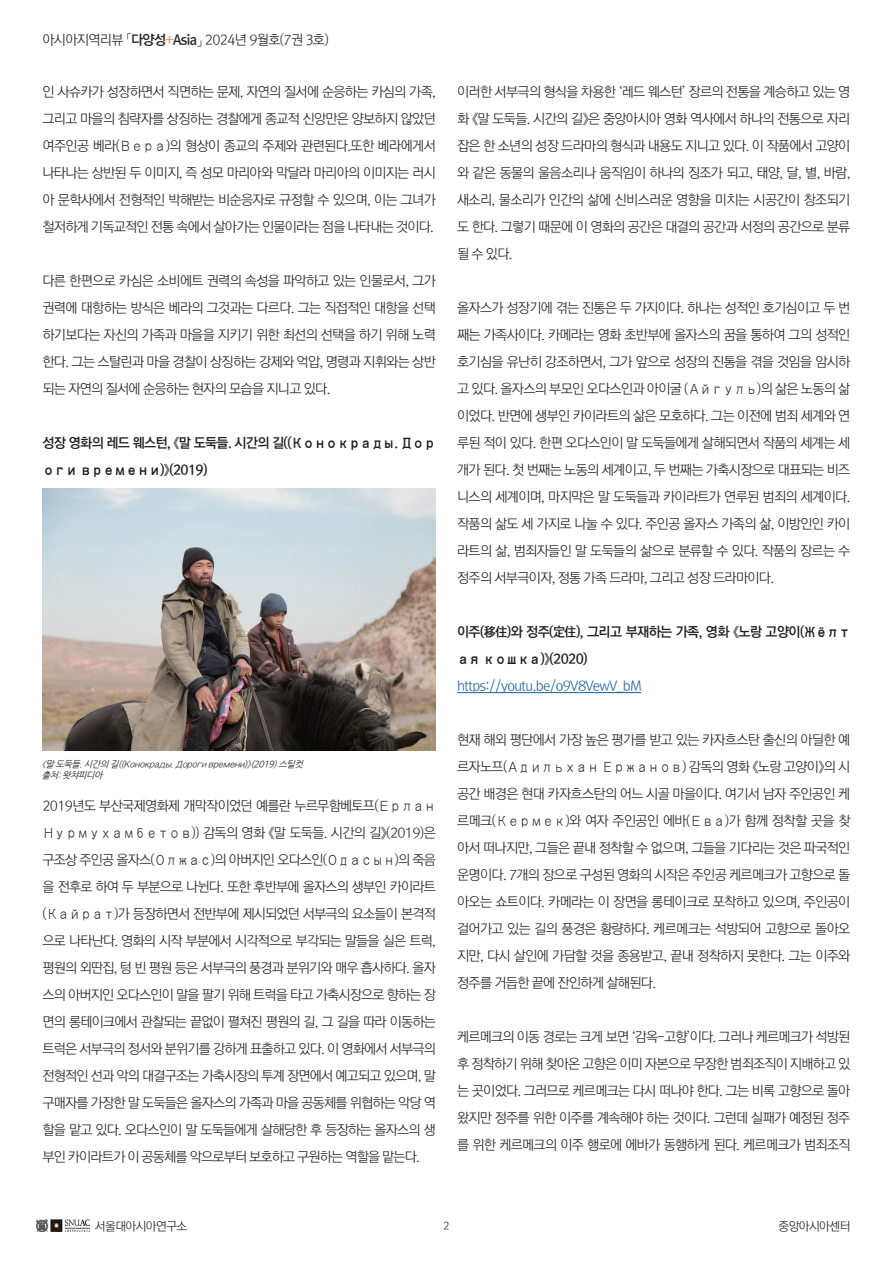
<style>
.page{position:relative;width:893px;height:1263px;background:#fff}
.page>*{position:absolute;margin:0;border:0;box-sizing:border-box;transform-origin:0 0}
.t1{font:13.5px/27px "Rix Go L";letter-spacing:-.05em;color:#231f20;text-align:justify}
.t2{font:13.5px/27px "Rix Go B";letter-spacing:-.05em;color:#231f20}
.t3{font:13.5px "Rix Go L";letter-spacing:-.05em;color:#175d9e}
.t4{font:12px "Rix Go L";letter-spacing:-.05em;color:#231f20}
.t5{font:10.5px "Rix Go L";color:#231f20}
.t6{font:italic 9px/10.8px "Nanum Gothic";color:#231f20}
.s1{font-family:"Rix Go B"}
.s2{font-family:"Rix Go B";color:#f69450}
</style>
<div class="page">
<img style="left:37px;top:1220px;width:53px;height:12px">
<hr style="left:457px;top:692px;width:184px;height:1px;background:#175d9e">
<img style="left:43px;top:488px;width:393px;height:262px">
<p class="t1" style="left:43px;top:26px;width:288px">아시아지역리뷰 「<span class="s1">다양성</span><span class="s2">+</span><span class="s1">Asia</span>」 2024년 9월호(7권 3호)</p>
<p class="t1" style="left:43px;top:78px;width:395px">인 사슈카가 성장하면서 직면하는 문제, 자연의 질서에 순응하는 카심의 가족, 그리고 마을의 침략자를 상징하는 경찰에게 종교적 신앙만은 양보하지 않았던 여주인공 베라(Вера)의 형상이 종교의 주제와 관련된다.또한 베라에게서 나타나는 상반된 두 이미지, 즉 성모 마리아와 막달라 마리아의 이미지는 러시 아 문학사에서 전형적인 박해받는 비순응자로 규정할 수 있으며, 이는 그녀가 철저하게 기독교적인 전통 속에서 살아가는 인물이라는 점을 나타내는 것이다.</p>
<p class="t1" style="left:43px;top:267px;width:395px">다른 한편으로 카심은 소비에트 권력의 속성을 파악하고 있는 인물로서, 그가 권력에 대항하는 방식은 베라의 그것과는 다르다. 그는 직접적인 대항을 선택 하기보다는 자신의 가족과 마을을 지키기 위한 최선의 선택을 하기 위해 노력 한다. 그는 스탈린과 마을 경찰이 상징하는 강제와 억압, 명령과 지휘와는 상반 되는 자연의 질서에 순응하는 현자의 모습을 지니고 있다.</p>
<p class="t2" style="left:43px;top:428px;width:395px">성장 영화의 레드 웨스턴, 《말 도둑들. 시간의 길((Конокрады. Дор оги времени)》(2019)</p>
<p class="t6" style="left:42px;top:759px;width:265px">《말 도둑들.시간의 길((Конокрады.Дорогивремени)》(2019)스틸컷 출처:왓챠피디아</p>
<p class="t1" style="left:43px;top:791px;width:395px">2019년도 부산국제영화제 개막작이었던 예를란 누르무함베토프(Ерлан Нурмухамбетов)) 감독의 영화 《말 도둑들. 시간의 길》(2019)은 구조상 주인공 올자스(Олжас)의 아버지인 오다스인(Одасын)의 죽음 을 전후로 하여 두 부분으로 나뉜다. 또한 후반부에 올자스의 생부인 카이라트 (Кайрат)가 등장하면서 전반부에 제시되었던 서부극의 요소들이 본격적 으로 나타난다. 영화의 시작 부분에서 시각적으로 부각되는 말들을 실은 트럭, 평원의 외딴집, 텅 빈 평원 등은 서부극의 풍경과 분위기와 매우 흡사하다. 올자 스의 아버지인 오다스인이 말을 팔기 위해 트럭을 타고 가축시장으로 향하는 장 면의 롱테이크에서 관찰되는 끝없이 펼쳐진 평원의 길, 그 길을 따라 이동하는 트럭은 서부극의 정서와 분위기를 강하게 표출하고 있다. 이 영화에서 서부극의 전형적인 선과 악의 대결구조는 가축시장의 투계 장면에서 예고되고 있으며, 말 구매자를 가장한 말 도둑들은 올자스의 가족과 마을 공동체를 위협하는 악당 역 할을 맡고 있다. 오다스인이 말 도둑들에게 살해당한 후 등장하는 올자스의 생 부인 카이라트가 이 공동체를 악으로부터 보호하고 구원하는 역할을 맡는다.</p>
<p class="t1" style="left:457px;top:78px;width:395px">이러한 서부극의 형식을 차용한 ‘레드 웨스턴’ 장르의 전통을 계승하고 있는 영 화 《말 도둑들. 시간의 길》은 중앙아시아 영화 역사에서 하나의 전통으로 자리 잡은 한 소년의 성장 드라마의 형식과 내용도 지니고 있다. 이 작품에서 고양이 와 같은 동물의 울음소리나 움직임이 하나의 징조가 되고, 태양, 달, 별, 바람, 새소리, 물소리가 인간의 삶에 신비스러운 영향을 미치는 시공간이 창조되기 도 한다. 그렇기 때문에 이 영화의 공간은 대결의 공간과 서정의 공간으로 분류 될 수 있다.</p>
<p class="t1" style="left:457px;top:294px;width:395px">올자스가 성장기에 겪는 진통은 두 가지이다. 하나는 성적인 호기심이고 두 번 째는 가족사이다. 카메라는 영화 초반부에 올자스의 꿈을 통하여 그의 성적인 호기심을 유난히 강조하면서, 그가 앞으로 성장의 진통을 겪을 것임을 암시하 고 있다. 올자스의 부모인 오다스인과 아이굴 (Айгуль)의 삶은 노동의 삶 이었다. 반면에 생부인 카이라트의 삶은 모호하다. 그는 이전에 범죄 세계와 연 루된 적이 있다. 한편 오다스인이 말 도둑들에게 살해되면서 작품의 세계는 세 개가 된다. 첫 번째는 노동의 세계이고, 두 번째는 가축시장으로 대표되는 비즈 니스의 세계이며, 마지막은 말 도둑들과 카이라트가 연루된 범죄의 세계이다. 작품의 삶도 세 가지로 나눌 수 있다. 주인공 올자스 가족의 삶, 이방인인 카이 라트의 삶, 범죄자들인 말 도둑들의 삶으로 분류할 수 있다. 작품의 장르는 수 정주의 서부극이자, 정통 가족 드라마, 그리고 성장 드라마이다.</p>
<p class="t2" style="left:457px;top:617px;width:395px">이주(移住)와 정주(定住), 그리고 부재하는 가족, 영화 《노랑 고양이(Жёлт ая кошка)》(2020)</p>
<p class="t3" style="left:457px;top:677px;width:186px">https://youtu.be/o9V8VewV_bM</p>
<p class="t1" style="left:457px;top:726px;width:395px">현재 해외 평단에서 가장 높은 평가를 받고 있는 카자흐스탄 출신의 아딜한 예 르자노프(Адильхан Ержанов) 감독의 영화 《노랑 고양이》의 시 공간 배경은 현대 카자흐스탄의 어느 시골 마을이다. 여기서 남자 주인공인 케 르메크(Кермек)와 여자 주인공인 에바(Ева)가 함께 정착할 곳을 찾 아서 떠나지만, 그들은 끝내 정착할 수 없으며, 그들을 기다리는 것은 파국적인 운명이다. 7개의 장으로 구성된 영화의 시작은 주인공 케르메크가 고향으로 돌 아오는 쇼트이다. 카메라는 이 장면을 롱테이크로 포착하고 있으며, 주인공이 걸어가고 있는 길의 풍경은 황량하다. 케르메크는 석방되어 고향으로 돌아오 지만, 다시 살인에 가담할 것을 종용받고, 끝내 정착하지 못한다. 그는 이주와 정주를 거듭한 끝에 잔인하게 살해된다.</p>
<p class="t1" style="left:457px;top:1023px;width:395px">케르메크의 이동 경로는 크게 보면 ‘감옥-고향’이다. 그러나 케르메크가 석방된 후 정착하기 위해 찾아온 고향은 이미 자본으로 무장한 범죄조직이 지배하고 있 는 곳이었다. 그러므로 케르메크는 다시 떠나야 한다. 그는 비록 고향으로 돌아 왔지만 정주를 위한 이주를 계속해야 하는 것이다. 그런데 실패가 예정된 정주 를 위한 케르메크의 이주 행로에 에바가 동행하게 된다. 케르메크가 범죄조직</p>
<p class="t4" style="left:95px;top:1218px;width:94px">서울대아시아연구소</p>
<p class="t4" style="left:778px;top:1218px;width:73px">중앙아시아센터</p>
<p class="t5" style="left:443px;top:1218px;width:8px">2</p>
</div>
